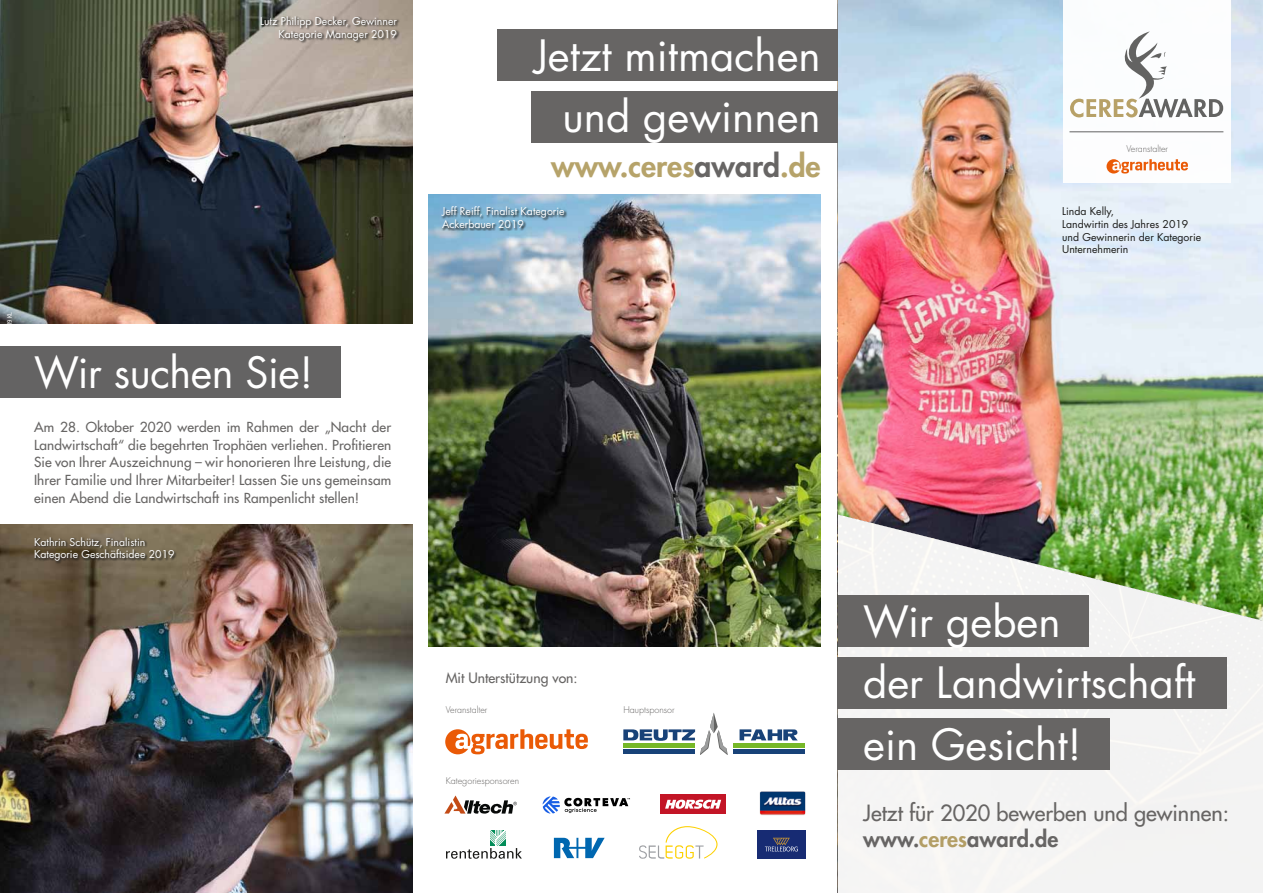
<style>
.page{position:relative;width:1263px;height:893px;background:#fff}
.page>*{position:absolute;margin:0;border:0;box-sizing:border-box;transform-origin:0 0}
.t1{font:42px/61.5px "Futura Std";color:#fff}
.t2{font:800 30px "Futura Std";color:#b6a36a}
.t3{font:500 21.75px/26.4px "Futura Std";color:#676564}
.t4{font:500 13.95px "Futura Std";color:#676564}
.t5{font:500 13.5px/18px "Futura Std";letter-spacing:.01em;color:#676564;text-align:justify}
.t6{font:10.5px/12.6px "Futura Std";color:#fff}
.t7{font:10.5px/12.6px "Futura Std";color:#1a1a18}
.t8{font:300 9px "Futura Std";color:#676564}
.t9{font:6.75px "Proxima Nova A Cond";color:#fff}
.s1{color:#676564}
.s2{font-weight:800}
.s3{font-weight:800;color:#b39e65}
</style>
<div class="page">
<img style="left:838px;top:0;width:425px;height:514px">
<svg style="left:838px;top:514px;width:425px;height:379px;fill:#f3f3f3"></svg>
<div style="left:838px;top:596px;width:251px;height:51px;background:#676564"></div>
<div style="left:838px;top:657px;width:389px;height:51px;background:#676564"></div>
<div style="left:1063px;top:0;width:168px;height:183px;background:#fff"></div>
<svg style="left:1070px;top:31px;width:153px;height:86px"></svg>
<div style="left:838px;top:718px;width:272px;height:51px;background:#676564"></div>
<img style="left:0;top:0;width:412px;height:323px">
<svg style="left:261px;top:16px;width:139px;height:28px;background:#9a9086"></svg>
<img style="left:0;top:524px;width:412px;height:369px">
<div style="left:0;top:347px;width:340px;height:51px;background:#646363"></div>
<svg style="left:35px;top:537px;width:142px;height:27px;background:#645844"></svg>
<img style="left:429px;top:195px;width:392px;height:451px">
<svg style="left:441px;top:206px;width:126px;height:25px;background:#739eb9"></svg>
<svg style="left:445px;top:729px;width:143px;height:25px"></svg>
<div style="left:497px;top:30px;width:341px;height:51px;background:#676564"></div>
<svg style="left:543px;top:796px;width:87px;height:18px"></svg>
<div style="left:660px;top:795px;width:66px;height:19px;background:#c31526"></div>
<svg style="left:665px;top:800px;width:56px;height:9px"></svg>
<svg style="left:554px;top:838px;width:51px;height:20px"></svg>
<svg style="left:639px;top:826px;width:78px;height:33px"></svg>
<img style="left:759px;top:791px;width:47px;height:24px">
<svg style="left:444px;top:795px;width:73px;height:19px"></svg>
<div style="left:757px;top:830px;width:48px;height:29px;background:#172b73"></div>
<svg style="left:765px;top:838px;width:33px;height:13px"></svg>
<svg style="left:446px;top:830px;width:76px;height:29px"></svg>
<div style="left:531px;top:91px;width:307px;height:51px;background:#676564"></div>
<svg style="left:1106px;top:159px;width:82px;height:15px"></svg>
<hr style="left:1069px;top:132px;width:154px;height:1px;background:#636362">
<svg style="left:623px;top:713px;width:182px;height:42px"></svg>
<div style="left:623px;top:749px;width:72px;height:5px;background:#184278"></div>
<div style="left:733px;top:743px;width:71px;height:5px;background:#76b828"></div>
<div style="left:733px;top:749px;width:71px;height:5px;background:#184278"></div>
<p class="t6" style="left:260px;top:15px;width:138px;text-align:right">Lutz Philipp Decker, Gewinner<br>Kategorie Manager 2019</p>
<p class="t9" style="left:4px;top:332px;width:21px;rotate:-90deg">0219 KL</p>
<h1 class="t1" style="left:34px;top:343px;width:281px">Wir suchen Sie!</h1>
<p class="t5" style="left:34px;top:418px;width:359px">Am 28. Oktober 2020 werden im Rahmen der „Nacht der Landwirtschaft“ die begehrten Trophäen verliehen. Profitieren Sie von Ihrer Auszeichnung – wir honorieren Ihre Leistung, die Ihrer Familie und Ihrer Mitarbeiter! Lassen Sie uns gemeinsam einen Abend die Landwirtschaft ins Rampenlicht stellen!</p>
<p class="t6" style="left:34px;top:536px;width:142px">Kathrin Schütz, Finalistin<br>Kategorie Geschäftsidee 2019</p>
<h1 class="t1" style="left:535px;top:25px;width:287px;text-align:right">Jetzt mitmachen und gewinnen</h1>
<h2 class="t2" style="left:551px;top:147px;width:271px">www.ceres<span class="s1">award</span>.de</h2>
<p class="t6" style="left:442px;top:205px;width:124px">Jeff Reiff, Finalist Kategorie<br>Ackerbauer 2019</p>
<p class="t8" style="left:1126px;top:143px;width:43px">Veranstalter</p>
<p class="t7" style="left:1062px;top:205px;width:140px">Linda Kelly,<br>Landwirtin des Jahres 2019 und Gewinnerin der Kategorie<br>Unternehmerin</p>
<p class="t4" style="left:446px;top:669px;width:133px">Mit Unterstützung von:</p>
<p class="t8" style="left:446px;top:704px;width:43px">Veranstalter</p>
<p class="t8" style="left:446px;top:775px;width:75px">Kategoriesponsoren</p>
<p class="t8" style="left:623px;top:704px;width:53px">Hauptsponsor</p>
<h1 class="t1" style="left:863px;top:591px;width:334px">Wir geben<br>der Landwirtschaft ein Gesicht!</h1>
<h3 class="t3" style="left:863px;top:800px;width:367px">Jetzt für 2020 bewerben und gewinnen: <span class="s2">www.</span><span class="s3">ceres</span><span class="s2">award.de</span></h3>
</div>
